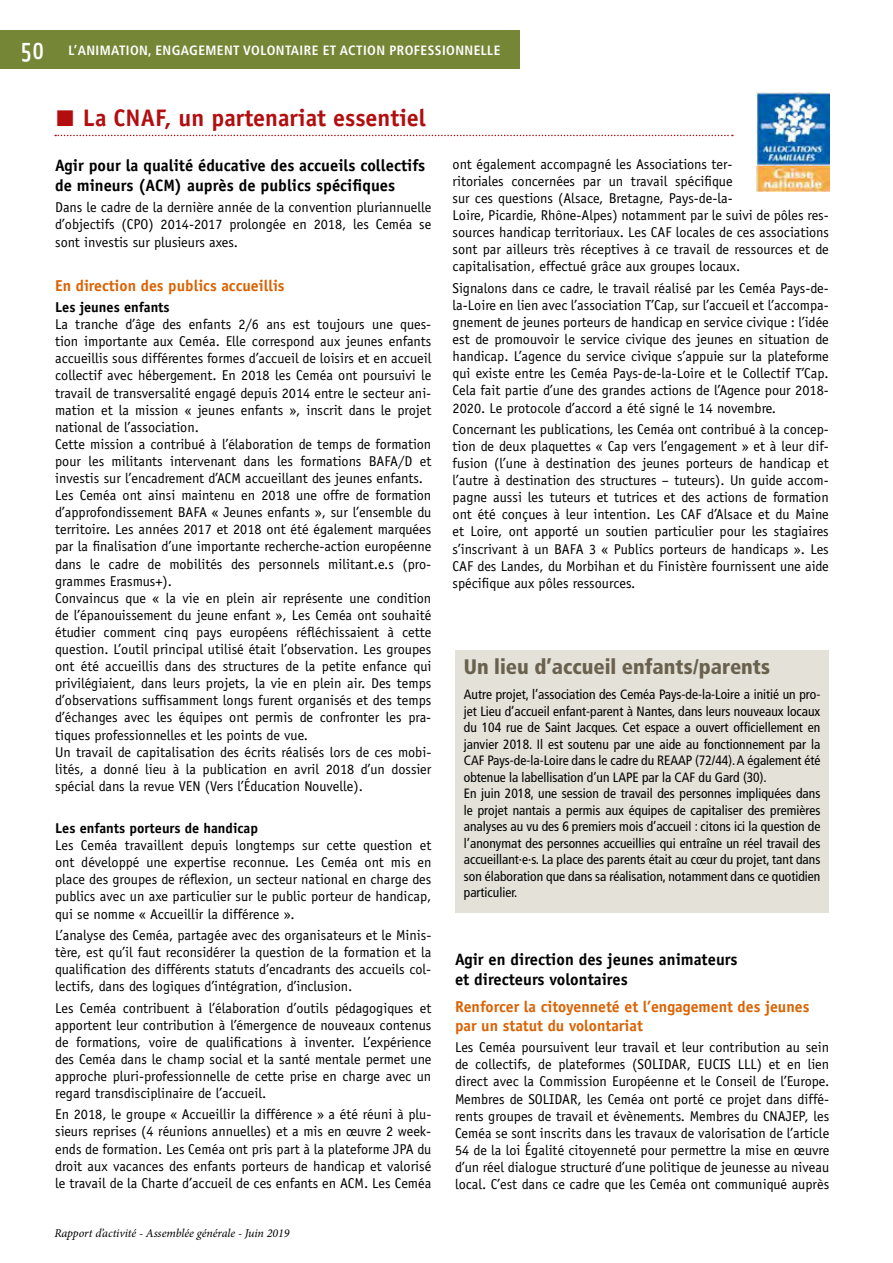
<style>
.page{position:relative;width:893px;height:1263px;background:#fff}
.page>*{position:absolute;margin:0;border:0;box-sizing:border-box;transform-origin:0 0}
.t1{font:700 24px "Officina Sans";color:#b20e10}
.t2{font:900 condensed 21px "Frutiger";color:#69614e}
.t3{font:700 16.5px/19.8px "Officina Sans";color:#000}
.t4{font:700 15.75px/18.9px "Officina Sans";color:#d96304}
.t5{font:14.25px/17.1px "Officina Sans";color:#000;text-align:justify}
.t6{font:700 14.25px "Officina Sans";color:#000}
.t7{font:condensed 13.5px/16.5px "Frutiger";color:#000}
.t8{font:700 condensed 13.5px "Frutiger";letter-spacing:.03em;color:#fff}
.t9{font:italic 12px "Minion Pro";letter-spacing:-.005em;color:#000}
.s1{font-family:"Solex";font-weight:500;font-stretch:normal;font-size:27px}
.s2{font-family:"Lucida Sans Unicode";font-weight:400;font-size:27px}
</style>
<div class="page">
<div style="left:0;top:30px;width:520px;height:39px;background:#758636"></div>
<svg style="left:55px;top:135px;width:678px;height:1px"></svg>
<img style="left:757px;top:92px;width:72px;height:99px">
<div style="left:455px;top:650px;width:374px;height:262px;background:#e4e1d9"></div>
<p class="t8" style="left:21px;top:42px;width:481px"><span class="s1">50</span> L’ANIMATION, ENGAGEMENT VOLONTAIRE ET ACTION PROFESSIONNELLE</p>
<h1 class="t1" style="left:54px;top:103px;width:373px"><span class="s2">■</span> La CNAF, un partenariat essentiel</h1>
<p class="t3" style="left:55px;top:155px;width:372px">Agir pour la qualité éducative des accueils collectifs de mineurs (ACM) auprès de publics spécifiques</p>
<p class="t5" style="left:55px;top:199px;width:378px">Dans le cadre de la dernière année de la convention pluriannuelle d’objectifs (CPO) 2014-2017 prolongée en 2018, les Ceméa se sont investis sur plusieurs axes.</p>
<p class="t4" style="left:55px;top:276px;width:231px">En direction des publics accueillis</p>
<p class="t6" style="left:55px;top:298px;width:116px">Les jeunes enfants</p>
<p class="t5" style="left:55px;top:316px;width:378px;text-align:left">La tranche d’âge des enfants 2/6 ans est toujours une ques&shy;tion importante aux Ceméa. Elle correspond aux jeunes enfants accueillis sous différentes formes d’accueil de loisirs et en accueil collectif avec hébergement. En 2018 les Ceméa ont poursuivi le travail de transversalité engagé depuis 2014 entre le secteur ani&shy;mation et la mission « jeunes enfants », inscrit dans le projet national de l’association.<br>Cette mission a contribué à l’élaboration de temps de formation pour les militants intervenant dans les formations BAFA/D et investis sur l’encadrement d’ACM accueillant des jeunes enfants.<br>Les Ceméa ont ainsi maintenu en 2018 une offre de formation d’approfondissement BAFA « Jeunes enfants », sur l’ensemble du territoire. Les années 2017 et 2018 ont été également marquées par la finalisation d’une importante recherche-action européenne dans le cadre de mobilités des personnels militant.e.s (pro&shy;grammes Erasmus+).<br>Convaincus que « la vie en plein air représente une condition de l’épanouissement du jeune enfant », Les Ceméa ont souhaité étudier comment cinq pays européens réfléchissaient à cette question. L’outil principal utilisé était l’observation. Les groupes ont été accueillis dans des structures de la petite enfance qui privilégiaient, dans leurs projets, la vie en plein air. Des temps d’observations suffisamment longs furent organisés et des temps d’échanges avec les équipes ont permis de confronter les pra&shy;tiques professionnelles et les points de vue.<br>Un travail de capitalisation des écrits réalisés lors de ces mobi&shy;lités, a donné lieu à la publication en avril 2018 d’un dossier spécial dans la revue VEN (Vers l’Éducation Nouvelle).</p>
<p class="t6" style="left:55px;top:819px;width:204px">Les enfants porteurs de handicap</p>
<p class="t5" style="left:55px;top:837px;width:378px">Les Ceméa travaillent depuis longtemps sur cette question et ont développé une expertise reconnue. Les Ceméa ont mis en place des groupes de réflexion, un secteur national en charge des publics avec un axe particulier sur le public porteur de handicap, qui se nomme « Accueillir la différence ».</p>
<p class="t5" style="left:55px;top:926px;width:378px">L’analyse des Ceméa, partagée avec des organisateurs et le Minis&shy;tère, est qu’il faut reconsidérer la question de la formation et la qualification des différents statuts d’encadrants des accueils col&shy;lectifs, dans des logiques d’intégration, d’inclusion.</p>
<p class="t5" style="left:55px;top:999px;width:378px">Les Ceméa contribuent à l’élaboration d’outils pédagogiques et apportent leur contribution à l’émergence de nouveaux contenus de formations, voire de qualifications à inventer. L’expérience des Ceméa dans le champ social et la santé mentale permet une approche pluri-professionnelle de cette prise en charge avec un regard transdisciplinaire de l’accueil.</p>
<p class="t5" style="left:55px;top:1106px;width:378px">En 2018, le groupe « Accueillir la différence » a été réuni à plu&shy;sieurs reprises (4 réunions annuelles) et a mis en œuvre 2 week&shy;ends de formation. Les Ceméa ont pris part à la plateforme JPA du droit aux vacances des enfants porteurs de handicap et valorisé le travail de la Charte d’accueil de ces enfants en ACM. Les Ceméa</p>
<p class="t9" style="left:54px;top:1224px;width:237px">Rapport d’activité - Assemblée générale - Juin 2019</p>
<p class="t5" style="left:453px;top:155px;width:378px;text-align:left">ont également accompagné les Associations ter-<br>ritoriales concernées par un travail spécifique<br>sur ces questions (Alsace, Bretagne, Pays-de-la-<br>Loire, Picardie, Rhône-Alpes) notamment par le suivi de pôles res&shy;sources handicap territoriaux. Les CAF locales de ces associations sont par ailleurs très réceptives à ce travail de ressources et de capitalisation, effectué grâce aux groupes locaux.</p>
<p class="t5" style="left:453px;top:279px;width:378px">Signalons dans ce cadre, le travail réalisé par les Ceméa Pays-de&shy;la-Loire en lien avec l’association T’Cap, sur l’accueil et l’accompa&shy;gnement de jeunes porteurs de handicap en service civique : l’idée est de promouvoir le service civique des jeunes en situation de handicap. L’agence du service civique s’appuie sur la plateforme qui existe entre les Ceméa Pays-de-la-Loire et le Collectif T’Cap.<br>Cela fait partie d’une des grandes actions de l’Agence pour 2018- 2020. Le protocole d’accord a été signé le 14 novembre.</p>
<p class="t5" style="left:453px;top:420px;width:378px">Concernant les publications, les Ceméa ont contribué à la concep&shy;tion de deux plaquettes « Cap vers l’engagement » et à leur dif&shy;fusion (l’une à destination des jeunes porteurs de handicap et l’autre à destination des structures – tuteurs). Un guide accom&shy;pagne aussi les tuteurs et tutrices et des actions de formation ont été conçues à leur intention. Les CAF d’Alsace et du Maine et Loire, ont apporté un soutien particulier pour les stagiaires s’inscrivant à un BAFA 3 « Publics porteurs de handicaps ». Les CAF des Landes, du Morbihan et du Finistère fournissent une aide spécifique aux pôles ressources.</p>
<h2 class="t2" style="left:464px;top:654px;width:308px">Un lieu d’accueil enfants/parents</h2>
<p class="t7" style="left:464px;top:686px;width:358px">Autre projet, l’association des Ceméa Pays-de-la-Loire a initié un pro&shy;jet Lieu d’accueil enfant-parent à Nantes, dans leurs nouveaux locaux du 104 rue de Saint Jacques. Cet espace a ouvert officiellement en janvier 2018. Il est soutenu par une aide au fonctionnement par la CAF Pays-de-la-Loire dans le cadre du REAAP (72/44). A également été obtenue la labellisation d’un LAPE par la CAF du Gard (30).<br>En juin 2018, une session de travail des personnes impliquées dans le projet nantais a permis aux équipes de capitaliser des premières analyses au vu des 6 premiers mois d’accueil : citons ici la question de l’anonymat des personnes accueillies qui entraîne un réel travail des accueillant·e·s. La place des parents était au cœur du projet, tant dans son élaboration que dans sa réalisation, notamment dans ce quotidien particulier.</p>
<p class="t3" style="left:455px;top:949px;width:284px">Agir en direction des jeunes animateurs et directeurs volontaires</p>
<p class="t4" style="left:455px;top:997px;width:356px">Renforcer la citoyenneté et l’engagement des jeunes par un statut du volontariat</p>
<p class="t5" style="left:455px;top:1039px;width:376px">Les Ceméa poursuivent leur travail et leur contribution au sein de collectifs, de plateformes (SOLIDAR, EUCIS LLL) et en lien direct avec la Commission Européenne et le Conseil de l’Europe.<br>Membres de SOLIDAR, les Ceméa ont porté ce projet dans diffé&shy;rents groupes de travail et évènements. Membres du CNAJEP, les Ceméa se sont inscrits dans les travaux de valorisation de l’article 54 de la loi Égalité citoyenneté pour permettre la mise en œuvre d’un réel dialogue structuré d’une politique de jeunesse au niveau local. C’est dans ce cadre que les Ceméa ont communiqué auprès</p>
</div>
